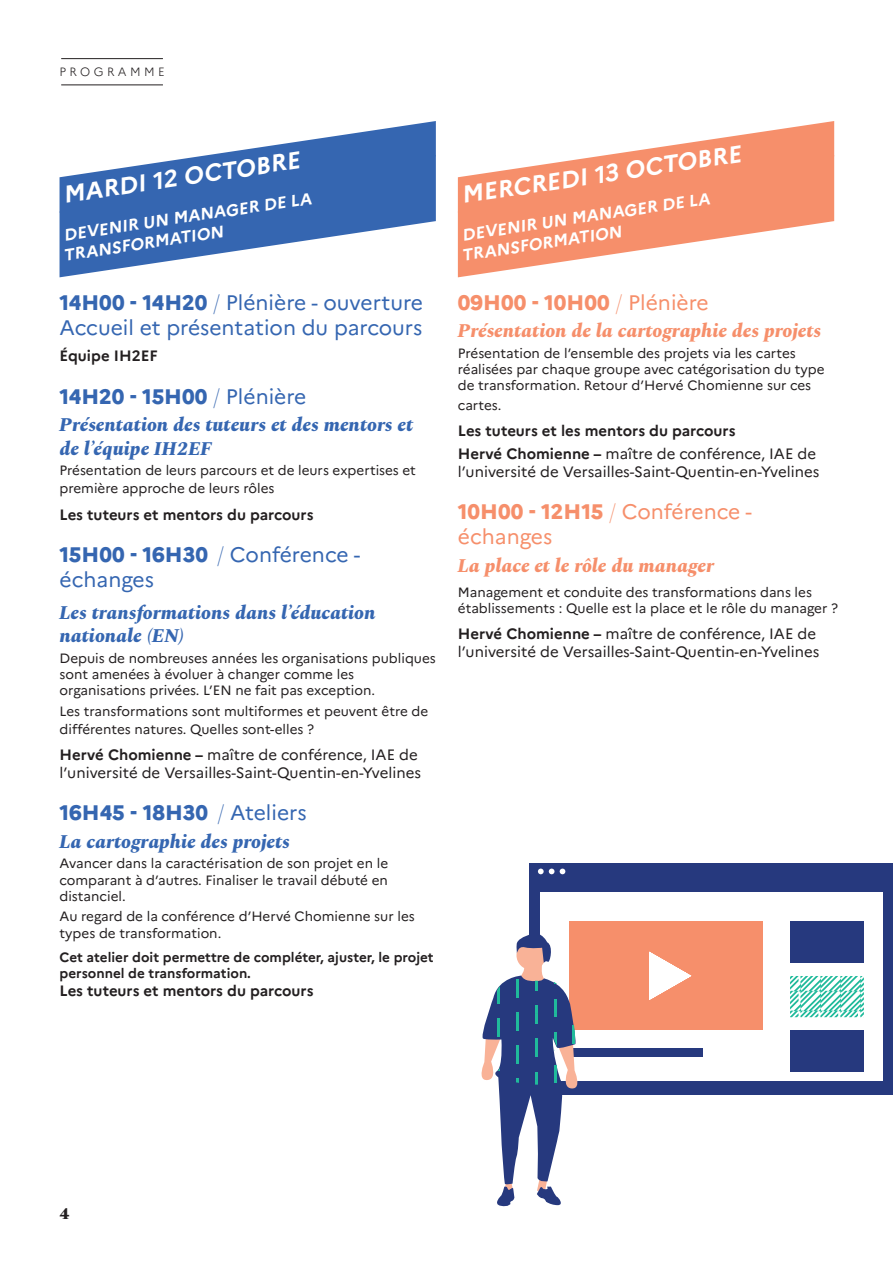
<style>
.page{position:relative;width:893px;height:1263px;background:#fff}
.page>*{position:absolute;margin:0;border:0;box-sizing:border-box;transform-origin:0 0}
.t1{font:italic 700 24px "Marianne";color:#fff}
.t2{font:21px/25.2px "Marianne";color:#3566b1}
.t3{font:800 21px "Marianne";color:#3566b1}
.t4{font:21px/25.2px "Marianne";color:#f68f6b}
.t5{font:800 21px "Marianne";color:#f68f6b}
.t6{font:italic 800 19.5px/23.4px "Spectral";color:#3566b1}
.t7{font:italic 800 19.5px "Spectral";color:#f68f6b}
.t8{font:italic 700 16.5px/20.2px "Marianne";color:#fff}
.t9{font:800 16.5px "Spectral";color:#231f20}
.t10{font:15px/18px "Marianne";color:#231f20}
.t11{font:700 15px/22.2px "Marianne";color:#231f20}
.t12{font:13.5px/16.2px "Marianne";color:#231f20}
.t13{font:700 13.5px/16.2px "Marianne";color:#231f20}
.t14{font:300 12px "Marianne";letter-spacing:.28em;color:#231f20}
.s1{font-weight:800}
.s2{font-weight:100}
.s3{font-weight:400}
.s4{font-weight:700}
</style>
<div class="page">
<div style="left:529px;top:864px;width:364px;height:231px;background:#26397e"></div>
<div style="left:540px;top:893px;width:343px;height:188px;background:#fff"></div>
<svg style="left:538px;top:868px;width:16px;height:6px"></svg>
<svg style="left:560px;top:868px;width:5px;height:6px"></svg>
<div style="left:569px;top:922px;width:194px;height:108px;background:#f68f6b"></div>
<div style="left:790px;top:922px;width:74px;height:41px;background:#26397e"></div>
<svg style="left:790px;top:976px;width:74px;height:42px"></svg>
<div style="left:790px;top:1030px;width:74px;height:41px;background:#26397e"></div>
<div style="left:569px;top:1048px;width:134px;height:9px;background:#26397e"></div>
<svg style="left:649px;top:952px;width:42px;height:48px"></svg>
<svg style="left:481px;top:934px;width:97px;height:273px"></svg>
<hr style="left:61px;top:58px;width:102px;height:1px;background:#231f20">
<hr style="left:61px;top:85px;width:102px;height:1px;background:#231f20">
<svg style="left:209px;top:121px;width:227px;height:34px"></svg>
<svg style="left:607px;top:121px;width:227px;height:34px"></svg>
<svg style="left:60px;top:155px;width:376px;height:122px;fill:#3566b1"></svg>
<svg style="left:458px;top:155px;width:376px;height:122px;fill:#f68f6b"></svg>
<p class="t14" style="left:60px;top:64px;width:107px">PROGRAMME</p>
<h1 class="t1" style="left:459px;top:181px;width:284px;rotate:-9deg">MERCREDI 13 OCTOBRE</h1>
<h1 class="t1" style="left:61px;top:181px;width:240px;rotate:-9deg">MARDI 12 OCTOBRE</h1>
<p class="t8" style="left:59px;top:224px;width:255px;rotate:-8deg">DEVENIR UN MANAGER DE LA<br>TRANSFORMATION</p>
<p class="t8" style="left:458px;top:224px;width:255px;rotate:-8deg">DEVENIR UN MANAGER DE LA<br>TRANSFORMATION</p>
<h2 class="t2" style="left:60px;top:290px;width:365px"><span class="s1">14H00 - 14H20</span> <span class="s2">/</span> Plénière - ouverture<br>Accueil et présentation du parcours</h2>
<p class="t11" style="left:60px;top:345px;width:100px">Équipe IH2EF</p>
<h2 class="t3" style="left:60px;top:383px;width:248px">14H20 - 15H00 <span class="s2">/</span> <span class="s3">Plénière</span></h2>
<h3 class="t6" style="left:60px;top:412px;width:355px">Présentation des tuteurs et des mentors et de l’équipe IH2EF</h3>
<p class="t12" style="left:60px;top:461px;width:358px;line-height:18px">Présentation de leurs parcours et de leurs expertises et première approche de leurs rôles</p>
<p class="t11" style="left:60px;top:503px;width:256px">Les tuteurs et mentors du parcours</p>
<h2 class="t2" style="left:60px;top:542px;width:302px"><span class="s1">15H00 - 16H30</span> <span class="s2">/</span> Conférence - échanges</h2>
<h3 class="t6" style="left:60px;top:599px;width:317px">Les transformations dans l’éducation nationale (EN)</h3>
<p class="t12" style="left:60px;top:650px;width:378px">Depuis de nombreuses années les organisations publiques sont amenées à évoluer à changer comme les organisations privées. L’EN ne fait pas exception.</p>
<p class="t12" style="left:60px;top:702px;width:370px;line-height:18px">Les transformations sont multiformes et peuvent être de différentes natures. Quelles sont-elles ?</p>
<p class="t10" style="left:60px;top:746px;width:363px"><span class="s4">Hervé Chomienne –</span> maître de conférence, IAE de l’université de Versailles-Saint-Quentin-en-Yvelines</p>
<h2 class="t3" style="left:60px;top:800px;width:249px">16H45 - 18H30 <span class="s2">/</span> <span class="s3">Ateliers</span></h2>
<h3 class="t6" style="left:60px;top:828px;width:232px">La cartographie des projets</h3>
<p class="t12" style="left:60px;top:855px;width:330px;text-align:justify">Avancer dans la caractérisation de son projet en le comparant à d’autres. Finaliser le travail débuté en distanciel.</p>
<p class="t12" style="left:60px;top:908px;width:357px">Au regard de la conférence d’Hervé Chomienne sur les types de transformation.</p>
<p class="t13" style="left:60px;top:949px;width:376px">Cet atelier doit permettre de compléter, ajuster, le projet personnel de transformation.</p>
<p class="t11" style="left:60px;top:980px;width:256px">Les tuteurs et mentors du parcours</p>
<h2 class="t5" style="left:458px;top:289px;width:252px">09H00 - 10H00 <span class="s2">/</span> <span class="s3">Plénière</span></h2>
<h3 class="t7" style="left:458px;top:317px;width:365px">Présentation de la cartographie des projets</h3>
<p class="t12" style="left:458px;top:345px;width:368px">Présentation de l’ensemble des projets via les cartes réalisées par chaque groupe avec catégorisation du type de transformation. Retour d’Hervé Chomienne sur ces</p>
<p class="t12" style="left:458px;top:397px;width:45px">cartes.</p>
<p class="t11" style="left:458px;top:420px;width:360px">Les tuteurs et les mentors du parcours<br>Hervé Chomienne – <span class="s3">maître de conférence, IAE de</span></p>
<p class="t10" style="left:458px;top:462px;width:363px">l’université de Versailles-Saint-Quentin-en-Yvelines</p>
<h2 class="t4" style="left:458px;top:499px;width:296px"><span class="s1">10H00 - 12H15</span> <span class="s2">/</span> Conférence - échanges</h2>
<h3 class="t7" style="left:458px;top:551px;width:258px">La place et le rôle du manager</h3>
<p class="t12" style="left:458px;top:584px;width:382px">Management et conduite des transformations dans les établissements : Quelle est la place et le rôle du manager ?</p>
<p class="t10" style="left:458px;top:625px;width:363px"><span class="s4">Hervé Chomienne –</span> maître de conférence, IAE de l’université de Versailles-Saint-Quentin-en-Yvelines</p>
<p class="t9" style="left:60px;top:1201px;width:11px">4</p>
</div>
